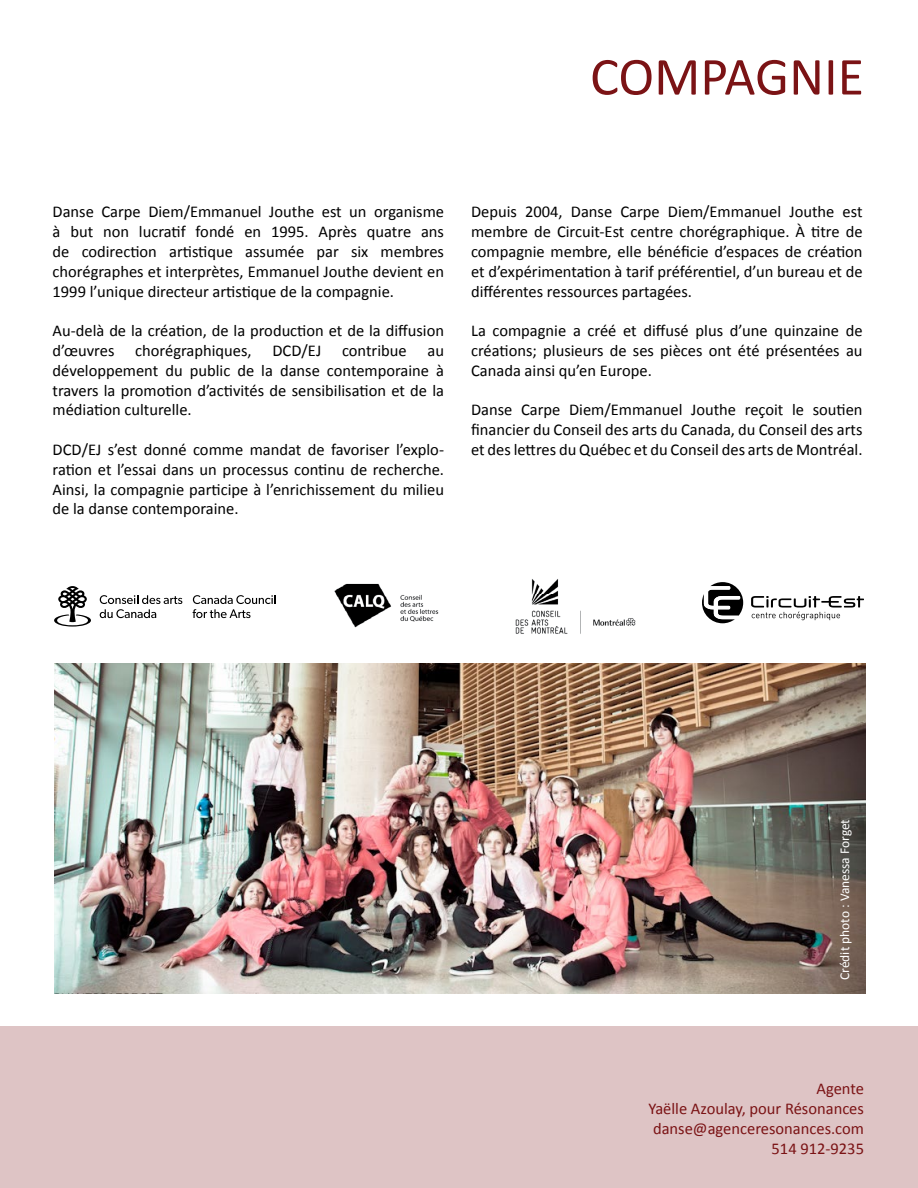
<style>
.page{position:relative;width:918px;height:1188px;background:#fff}
.page>*{position:absolute;margin:0;border:0;box-sizing:border-box;transform-origin:0 0}
.t1{font:54px "Calibri";color:#7b1315}
.t2{font:16.5px/19.8px "Calibri";color:#000;text-align:justify}
.t3{font:16.5px/19.8px "Calibri";color:#7b1315;text-align:right}
.t4{font:13.5px "Calibri";color:#fff}
</style>
<div class="page">
<div style="left:0;top:1026px;width:918px;height:162px;background:#dec4c5"></div>
<img style="left:55px;top:663px;width:810px;height:331px">
<svg style="left:751px;top:596px;width:113px;height:24px"></svg>
<svg style="left:702px;top:582px;width:41px;height:41px"></svg>
<svg style="left:193px;top:595px;width:83px;height:23px"></svg>
<svg style="left:100px;top:595px;width:82px;height:23px"></svg>
<svg style="left:54px;top:586px;width:37px;height:41px"></svg>
<img style="left:515px;top:579px;width:121px;height:55px">
<img style="left:334px;top:583px;width:105px;height:45px">
<h1 class="t1" style="left:590px;top:43px;width:275px">COMPAGNIE</h1>
<p class="t2" style="left:53px;top:201px;width:393px">Danse Carpe Diem/Emmanuel Jouthe est un organisme à but non lucratif fondé en 1995. Après quatre ans de codirection artistique assumée par six membres chorégraphes et interprètes, Emmanuel Jouthe devient en 1999 l’unique directeur artistique de la compagnie.</p>
<p class="t2" style="left:53px;top:320px;width:393px">Au-delà de la création, de la production et de la diffusion d’œuvres</p>
<p class="t2" style="left:135px;top:340px;width:118px">chorégraphiques,</p>
<p class="t2" style="left:273px;top:340px;width:50px">DCD/EJ</p>
<p class="t2" style="left:342px;top:340px;width:66px">contribue</p>
<p class="t2" style="left:53px;top:340px;width:393px;text-indent:375px">au développement du public de la danse contemporaine à travers la promotion d’activités de sensibilisation et de la médiation culturelle.</p>
<p class="t2" style="left:53px;top:439px;width:393px">DCD/EJ s’est donné comme mandat de favoriser l’explo&shy;ration et l’essai dans un processus continu de recherche.<br>Ainsi, la compagnie participe à l’enrichissement du milieu de la danse contemporaine.</p>
<p class="t2" style="left:471px;top:201px;width:393px">Depuis 2004, Danse Carpe Diem/Emmanuel Jouthe est membre de Circuit-Est centre chorégraphique. À titre de compagnie membre, elle bénéficie d’espaces de création et d’expérimentation à tarif préférentiel, d’un bureau et de différentes ressources partagées.</p>
<p class="t2" style="left:471px;top:320px;width:393px">La compagnie a créé et diffusé plus d’une quinzaine de créations; plusieurs de ses pièces ont été présentées au Canada ainsi qu’en Europe.</p>
<p class="t2" style="left:471px;top:399px;width:393px">Danse Carpe Diem/Emmanuel Jouthe reçoit le soutien financier du Conseil des arts du Canada, du Conseil des arts et des lettres du Québec et du Conseil des arts de Montréal.</p>
<p class="t4" style="left:836px;top:980px;width:163px;rotate:-90deg">Crédit photo : Vanessa Forget</p>
<p class="t3" style="left:648px;top:1078px;width:217px">Agente<br>Yaëlle Azoulay, pour Résonances danse@agenceresonances.com<br>514 912-9235</p>
</div>
